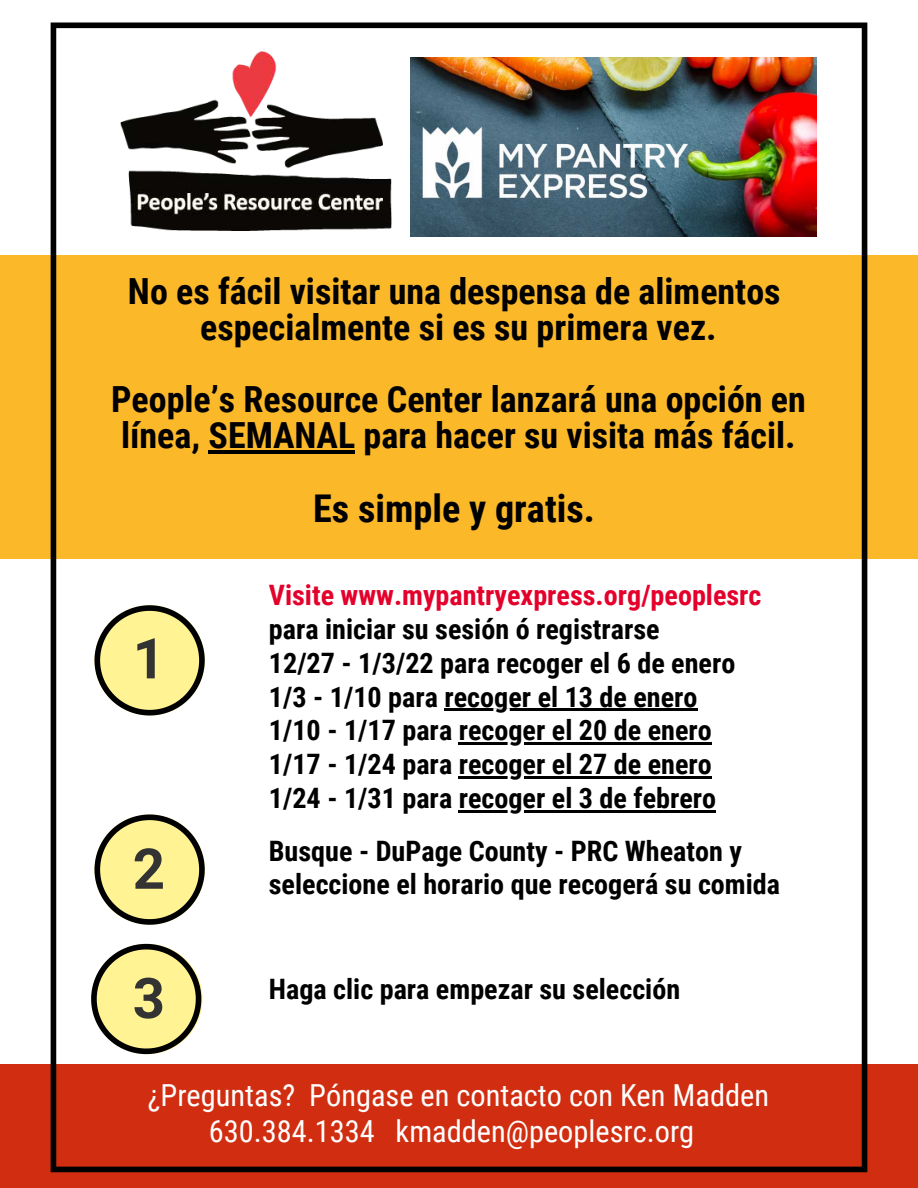
<style>
.page{position:relative;width:918px;height:1188px;background:#fff}
.page>*{position:absolute;margin:0;border:0;box-sizing:border-box;transform-origin:0 0}
.t1{font:700 56.25px "Roboto";color:#333}
.t2{font:700 38.25px "Roboto Condensed";color:#000}
.t3{font:700 36px/36px "Roboto Condensed";color:#000;text-align:center}
.t4{font:30.3px/36px "Roboto Condensed";color:#fff;text-align:center}
.t5{font:700 28.2px/33.8px "Roboto Condensed";color:#000}
.t6{font:700 28.2px "Roboto Condensed";color:#e4002b}
</style>
<div class="page">
<div style="left:0;top:1064px;width:918px;height:124px;background:#d12e11"></div>
<div style="left:0;top:255px;width:918px;height:304px;background:#fbb828"></div>
<svg style="left:94px;top:605px;width:111px;height:111px"></svg>
<hr style="left:209px;top:450px;width:146px;height:3px;background:#000">
<hr style="left:444px;top:709px;width:254px;height:2px;background:#000">
<hr style="left:459px;top:742px;width:253px;height:3px;background:#000">
<hr style="left:459px;top:776px;width:253px;height:2px;background:#000">
<hr style="left:459px;top:810px;width:257px;height:2px;background:#000">
<svg style="left:94px;top:814px;width:111px;height:111px"></svg>
<svg style="left:91px;top:944px;width:110px;height:110px"></svg>
<img style="left:411px;top:57px;width:406px;height:179px">
<img style="left:120px;top:52px;width:272px;height:179px">
<div style="left:51px;top:22px;width:816px;height:1150px;border:6px solid #000"></div>
<p class="t3" style="left:128px;top:272px;width:654px">No es fácil visitar una despensa de alimentos especialmente si es su primera vez.</p>
<p class="t3" style="left:111px;top:380px;width:696px;text-align:left">People’s Resource Center lanzará una opción en línea, SEMANAL para hacer su visita más fácil.</p>
<h2 class="t2" style="left:313px;top:482px;width:283px">Es simple y gratis.</h2>
<h1 class="t1" style="left:133px;top:619px;width:34px">1</h1>
<h1 class="t1" style="left:133px;top:829px;width:34px">2</h1>
<h1 class="t1" style="left:133px;top:959px;width:34px">3</h1>
<p class="t6" style="left:269px;top:575px;width:494px">Visite www.mypantryexpress.org/peoplesrc</p>
<p class="t5" style="left:269px;top:611px;width:468px">para iniciar su sesión ó registrarse<br>12/27 - 1/3/22 para recoger el 6 de enero 1/3 - 1/10 para recoger el 13 de enero 1/10 - 1/17 para recoger el 20 de enero 1/17 - 1/24 para recoger el 27 de enero 1/24 - 1/31 para recoger el 3 de febrero</p>
<p class="t5" style="left:269px;top:833px;width:513px">Busque - DuPage County - PRC Wheaton y seleccione el horario que recogerá su comida</p>
<p class="t5" style="left:269px;top:971px;width:413px">Haga clic para empezar su selección</p>
<p class="t4" style="left:148px;top:1076px;width:623px">¿Preguntas? Póngase en contacto con Ken Madden<br>630.384.1334 kmadden@peoplesrc.org</p>
</div>
